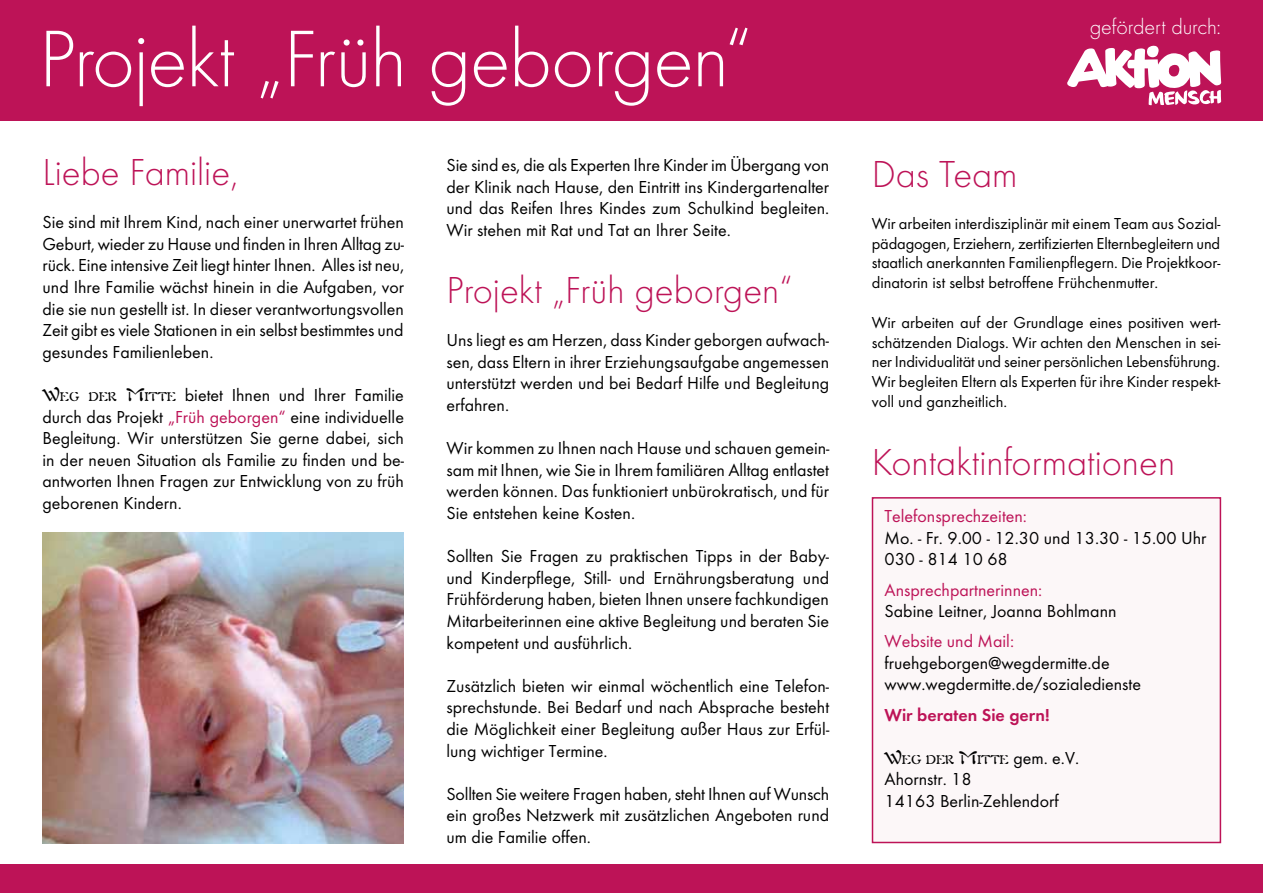
<style>
.page{position:relative;width:1263px;height:893px;background:#fff}
.page>*{position:absolute;margin:0;border:0;box-sizing:border-box;transform-origin:0 0}
.t1{font:300 83.25px "Futura L";letter-spacing:-.015em;color:#fff}
.t2{font:300 39px "Futura L";color:#bd1357}
.t3{font:300 22.2px "Futura L";letter-spacing:-.005em;color:#fff}
.t4{font:18px/21.6px "Fut";color:#000;text-align:justify}
.t5{font:18px "Fut";color:#bd1357}
.t6{font:600 18px "Futura D";color:#bd1357}
.t7{font:16.5px/19.8px "Fut";color:#000;text-align:justify}
.t8{font:12.6px "Auriol";color:#000}
.s1{font-family:"Auriol"}
.s2{font-family:"Auriol";font-size:12.6px}
.s3{color:#bd1357}
.s4{font-size:18px}
.s5{font-family:"Fut";font-size:18px}
</style>
<div class="page">
<div style="left:872px;top:497px;width:349px;height:346px;background:#fcf7f8;border:2px solid #bd1357"></div>
<img style="left:43px;top:533px;width:361px;height:310px">
<div style="left:0;top:0;width:1263px;height:121px;background:#bd1357"></div>
<div style="left:0;top:864px;width:1263px;height:29px;background:#bd1357"></div>
<svg style="left:1067px;top:46px;width:154px;height:59px"></svg>
<h1 class="t1" style="left:39px;top:10px;width:715px">Projekt „Früh geborgen“</h1>
<p class="t3" style="left:1090px;top:14px;width:133px">gefördert durch:</p>
<h2 class="t2" style="left:43px;top:149px;width:197px">Liebe Familie,</h2>
<p class="t4" style="left:43px;top:211px;width:363px">Sie sind mit Ihrem Kind, nach einer unerwartet frühen Geburt, wieder zu Hause und finden in Ihren Alltag zu&shy;rück. Eine intensive Zeit liegt hinter Ihnen. Alles ist neu, und Ihre Familie wächst hinein in die Aufgaben, vor die sie nun gestellt ist. In dieser verantwortungsvollen Zeit gibt es viele Stationen in ein selbst bestimmtes und gesundes Familienleben.</p>
<p class="t4" style="left:43px;top:384px;width:363px"><span class="s1">W</span><span class="s2">eg der</span> <span class="s1">M</span><span class="s2">itte</span> bietet Ihnen und Ihrer Familie durch das Projekt <span class="s3">„Früh geborgen“</span> eine individuelle Begleitung. Wir unterstützen Sie gerne dabei, sich in der neuen Situation als Familie zu finden und be&shy;antworten Ihnen Fragen zur Entwicklung von zu früh geborenen Kindern.</p>
<p class="t4" style="left:446px;top:154px;width:384px">Sie sind es, die als Experten Ihre Kinder im Übergang von der Klinik nach Hause, den Eintritt ins Kindergartenalter und das Reifen Ihres Kindes zum Schulkind begleiten.<br>Wir stehen mit Rat und Tat an Ihrer Seite.</p>
<h2 class="t2" style="left:446px;top:267px;width:348px">Projekt „Früh geborgen“</h2>
<p class="t4" style="left:446px;top:329px;width:384px">Uns liegt es am Herzen, dass Kinder geborgen aufwach&shy;sen, dass Eltern in ihrer Erziehungsaufgabe angemessen unterstützt werden und bei Bedarf Hilfe und Begleitung erfahren.</p>
<p class="t4" style="left:446px;top:437px;width:384px">Wir kommen zu Ihnen nach Hause und schauen gemein&shy;sam mit Ihnen, wie Sie in Ihrem familiären Alltag entlastet werden können. Das funktioniert unbürokratisch, und für Sie entstehen keine Kosten.</p>
<p class="t4" style="left:446px;top:545px;width:384px">Sollten Sie Fragen zu praktischen Tipps in der Baby&shy;und Kinderpflege, Still- und Ernährungsberatung und Frühförderung haben, bieten Ihnen unsere fachkundigen Mitarbeiterinnen eine aktive Begleitung und beraten Sie kompetent und ausführlich.</p>
<p class="t4" style="left:446px;top:675px;width:384px">Zusätzlich bieten wir einmal wöchentlich eine Telefon&shy;sprechstunde. Bei Bedarf und nach Absprache besteht die Möglichkeit einer Begleitung außer Haus zur Erfül&shy;lung wichtiger Termine.</p>
<p class="t4" style="left:446px;top:783px;width:384px">Sollten Sie weitere Fragen haben, steht Ihnen auf Wunsch ein großes Netzwerk mit zusätzlichen Angeboten rund um die Familie offen.</p>
<h2 class="t2" style="left:872px;top:151px;width:147px">Das Team</h2>
<p class="t7" style="left:872px;top:213px;width:350px">Wir arbeiten interdisziplinär mit einem Team aus Sozial&shy;pädagogen, Erziehern, zertifizierten Elternbegleitern und staatlich anerkannten Familienpflegern. Die Projektkoor&shy;dinatorin ist selbst betroffene Frühchenmutter.</p>
<p class="t7" style="left:872px;top:312px;width:350px">Wir arbeiten auf der Grundlage eines positiven wert&shy;schätzenden Dialogs. Wir achten den Menschen in sei&shy;ner Individualität und seiner persönlichen Lebensführung.<br>Wir begleiten Eltern als Experten für ihre Kinder respekt&shy;voll und ganzheitlich.</p>
<h2 class="t2" style="left:872px;top:439px;width:305px">Kontaktinformationen</h2>
<p class="t5" style="left:884px;top:506px;width:144px">Telefonsprechzeiten:</p>
<p class="t4" style="left:884px;top:527px;width:324px">Mo. - Fr. 9.00 - 12.30 und 13.30 - 15.00 Uhr<br>030 - 814 10 68</p>
<p class="t5" style="left:884px;top:579px;width:159px">Ansprechpartnerinnen:</p>
<p class="t4" style="left:884px;top:600px;width:234px">Sabine Leitner, Joanna Bohlmann</p>
<p class="t5" style="left:884px;top:631px;width:131px">Website und Mail:</p>
<p class="t4" style="left:884px;top:652px;width:258px">fruehgeborgen@wegdermitte.de www.wegdermitte.de/sozialedienste</p>
<p class="t6" style="left:884px;top:704px;width:167px">Wir beraten Sie gern!</p>
<p class="t8" style="left:884px;top:752px;width:196px"><span class="s4">W</span>eg der <span class="s4">M</span>itte <span class="s5">gem. e.V.</span></p>
<p class="t4" style="left:884px;top:768px;width:176px">Ahornstr. 18<br>14163 Berlin-Zehlendorf</p>
</div>
